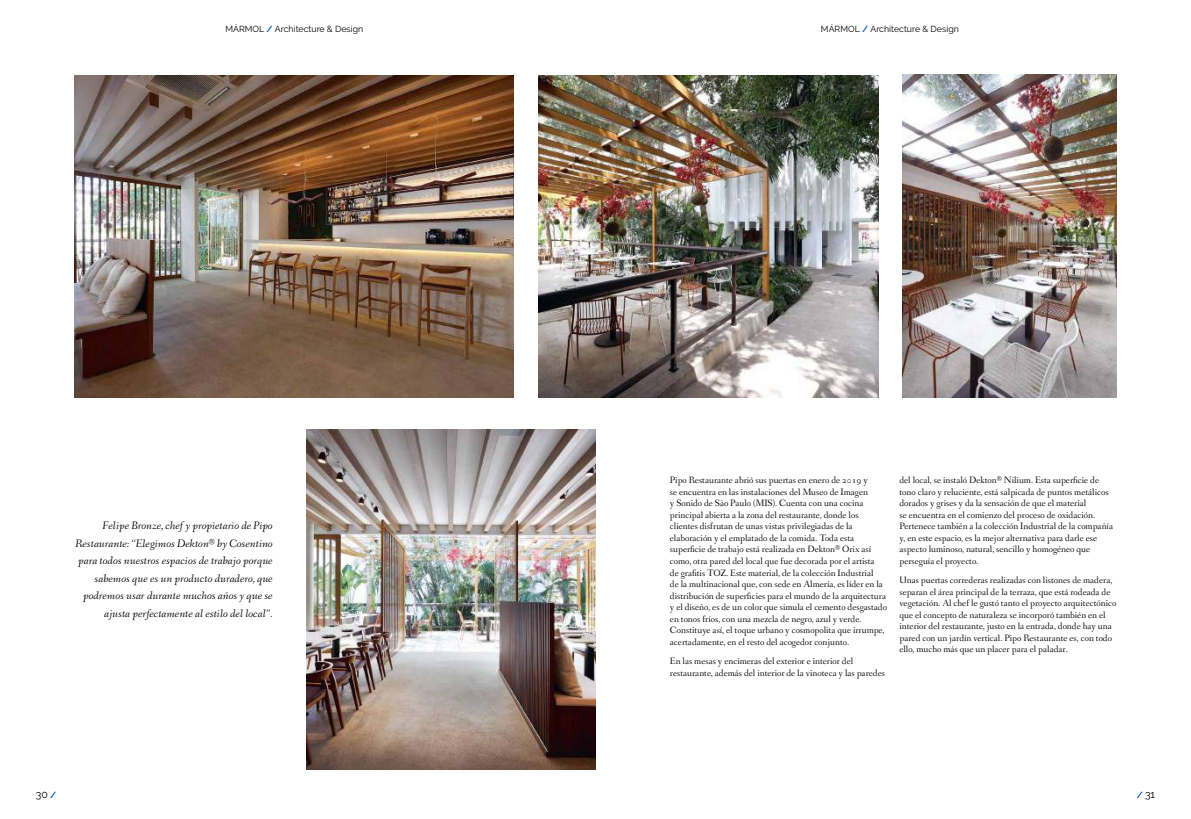
<style>
.page{position:relative;width:1191px;height:819px;background:#fff}
.page>*{position:absolute;margin:0;border:0;box-sizing:border-box;transform-origin:0 0}
.t1{font:italic 11.38px/17.5px "Fanwood";color:#000;text-align:right}
.t2{font:10.5px "Raleway";color:#000}
.t3{font:9.62px/11.5px "Fanwood";color:#000}
.t4{font:8.75px "Raleway";letter-spacing:.005em;color:#000}
.s1{font-weight:700;color:#005cb8}
.s2{font-weight:700;font-size:8.75px;color:#005cb8}
</style>
<div class="page">
<img style="left:74px;top:75px;width:440px;height:322px">
<img style="left:903px;top:74px;width:213px;height:323px">
<img style="left:538px;top:75px;width:340px;height:322px">
<img style="left:306px;top:430px;width:289px;height:339px">
<p class="t4" style="left:225px;top:23px;width:139px">MÁRMOL <span class="s1">/</span> Architecture &amp; Design</p>
<p class="t1" style="left:75px;top:517px;width:199px">Felipe Bronze, chef y propietario de Pipo Restaurante: “Elegimos Dekton® by Cosentino para todos nuestros espacios de trabajo porque sabemos que es un producto duradero, que podremos usar durante muchos años y que se ajusta perfectamente al estilo del local”.</p>
<p class="t4" style="left:821px;top:23px;width:139px">MÁRMOL <span class="s1">/</span> Architecture &amp; Design</p>
<p class="t3" style="left:670px;top:475px;width:218px">Pipo Restaurante abrió sus puertas en enero de 2019 y<br>se encuentra en las instalaciones del Museo de Imagen<br>y Sonido de São Paulo (MIS). Cuenta con una cocina principal abierta a la zona del restaurante, donde los clientes disfrutan de unas vistas privilegiadas de la elaboración y el emplatado de la comida. Toda esta superficie de trabajo está realizada en Dekton® Orix así como, otra pared del local que fue decorada por el artista<br>de grafitis TOZ. Este material, de la colección Industrial<br>de la multinacional que, con sede en Almería, es líder en la distribución de superficies para el mundo de la arquitectura y el diseño, es de un color que simula el cemento desgastado en tonos fríos, con una mezcla de negro, azul y verde.<br>Constituye así, el toque urbano y cosmopolita que irrumpe, acertadamente, en el resto del acogedor conjunto.</p>
<p class="t3" style="left:670px;top:655px;width:217px">En las mesas y encimeras del exterior e interior del restaurante, además del interior de la vinoteca y las paredes</p>
<p class="t3" style="left:899px;top:475px;width:215px">del local, se instaló Dekton® Nilium. Esta superficie de tono claro y reluciente, está salpicada de puntos metálicos dorados y grises y da la sensación de que el material<br>se encuentra en el comienzo del proceso de oxidación.<br>Pertenece también a la colección Industrial de la compañía y, en este espacio, es la mejor alternativa para darle ese aspecto luminoso, natural, sencillo y homogéneo que perseguía el proyecto.</p>
<p class="t3" style="left:899px;top:574px;width:218px">Unas puertas correderas realizadas con listones de madera, separan el área principal de la terraza, que está rodeada de vegetación. Al chef le gustó tanto el proyecto arquitectónico que el concepto de naturaleza se incorporó también en el interior del restaurante, justo en la entrada, donde hay una pared con un jardín vertical. Pipo Restaurante es, con todo ello, mucho más que un placer para el paladar.</p>
<p class="t2" style="left:36px;top:788px;width:22px">30<span class="s2">/</span></p>
<p class="t2" style="left:1136px;top:788px;width:20px"><span class="s2">/</span> 31</p>
</div>
